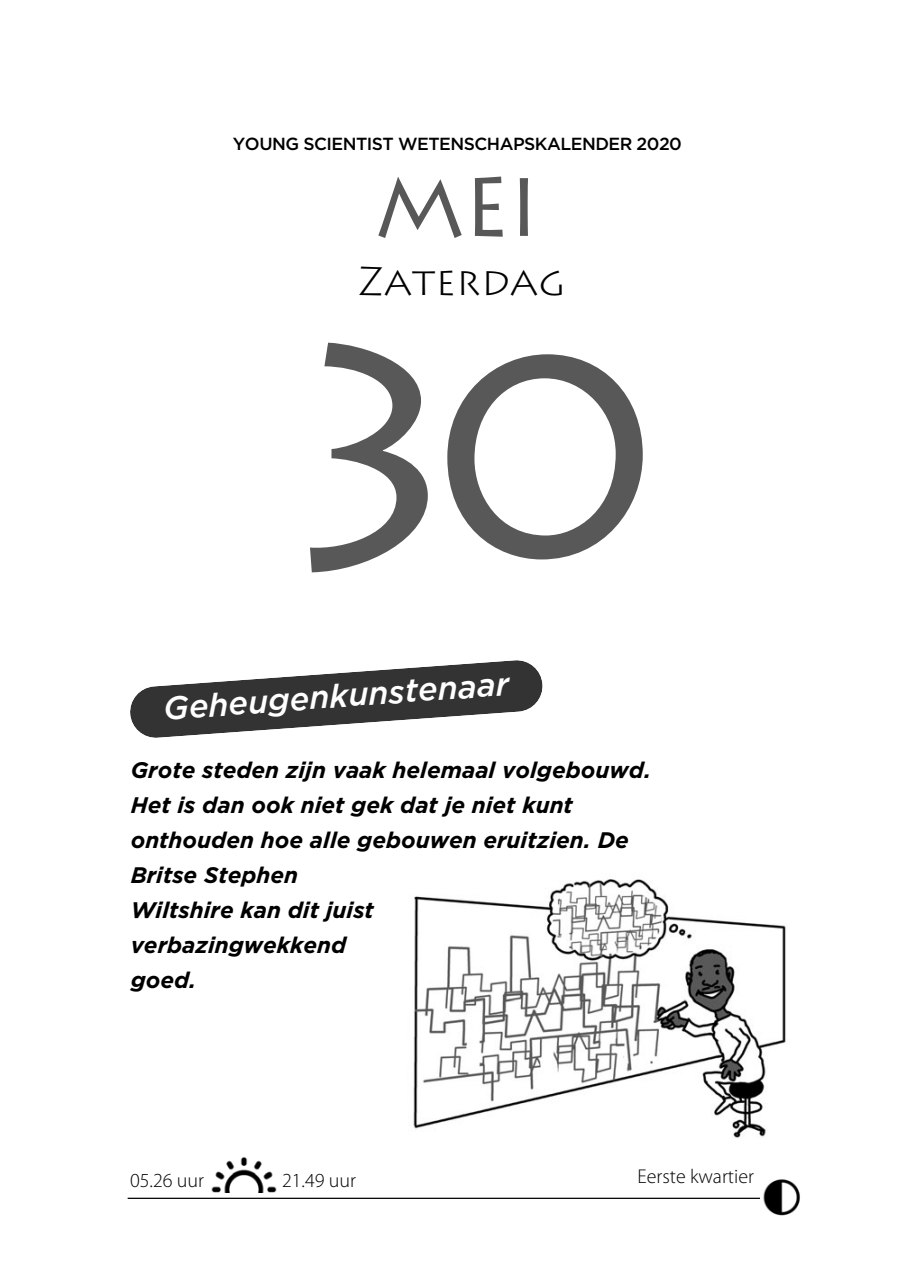
<style>
.page{position:relative;width:922px;height:1276px;background:#fff}
.page>*{position:absolute;margin:0;border:0;box-sizing:border-box;transform-origin:0 0}
.t1{font:307.5px "Lithos Pro";color:#585858}
.t2{font:82.5px "Lithos Pro";color:#585858}
.t3{font:300 40px "Lithos Pro";color:#000}
.t4{font:italic 500 32.5px "Gotham";color:#fff}
.t5{font:italic 700 22.5px/35px "Gotham";color:#000}
.t6{font:300 20px "Myriad Pro";color:#000}
.t7{font:500 17.5px "Gotham";letter-spacing:-.03em;color:#000}
</style>
<div class="page">
<hr style="left:128px;top:1197px;width:669px;height:2px;background:#000">
<img style="left:211px;top:1157px;width:66px;height:35px">
<img style="left:413px;top:879px;width:373px;height:259px">
<img style="left:760px;top:1179px;width:40px;height:37px">
<svg style="left:130px;top:660px;width:413px;height:78px"></svg>
<p class="t7" style="left:233px;top:134px;width:450px">YOUNG SCIENTIST WETENSCHAPSKALENDER 2020</p>
<h2 class="t2" style="left:375px;top:159px;width:167px">MEI</h2>
<h3 class="t3" style="left:357px;top:257px;width:209px">Zaterdag</h3>
<h1 class="t1" style="left:266px;top:279px;width:388px">30</h1>
<h3 class="t4" style="left:162px;top:696px;width:348px;rotate:-4deg">Geheugenkunstenaar</h3>
<p class="t5" style="left:131px;top:754px;width:522px">Grote steden zijn vaak helemaal volgebouwd.<br>Het is dan ook niet gek dat je niet kunt onthouden hoe alle gebouwen eruitzien. De<br>Britse Stephen<br>Wiltshire kan dit juist<br>verbazingwekkend<br>goed.</p>
<p class="t6" style="left:130px;top:1174px;width:75px">05.26 uur</p>
<p class="t6" style="left:282px;top:1174px;width:75px">21.49 uur</p>
<p class="t6" style="left:637px;top:1169px;width:118px">Eerste kwartier</p>
</div>
